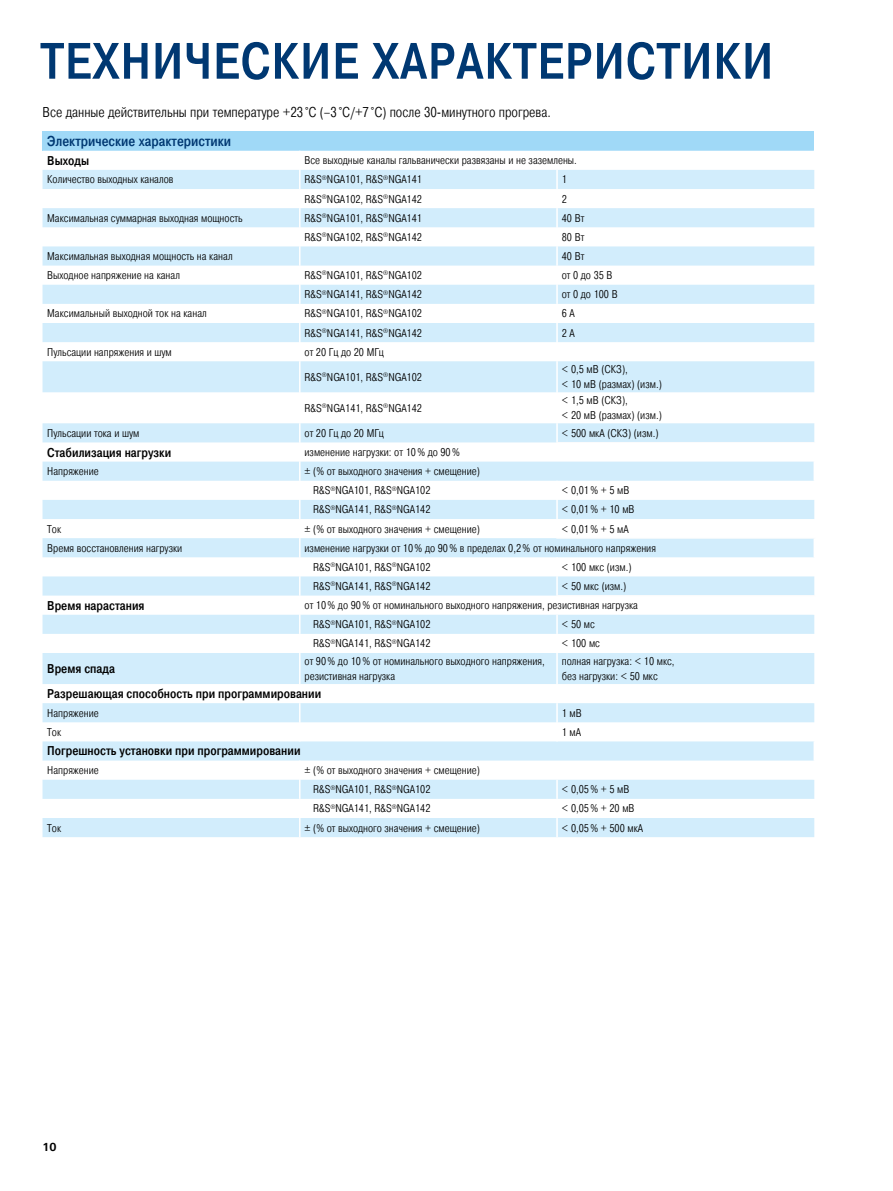
<style>
.page{position:relative;width:893px;height:1191px;background:#fff}
.page>*{position:absolute;margin:0;border:0;box-sizing:border-box;transform-origin:0 0}
.t1{font:500 51px "Pragmatica Cond";letter-spacing:.02em;color:#003872}
.t2{font:300 14.25px "Pragmatica Cond";color:#000}
.t3{font:500 14.25px "Pragmatica Cond";color:#003872}
.t4{font:500 12.75px "Pragmatica Cond";color:#000}
.t5{font:300 11.25px/14.7px "Pragmatica Cond";color:#000}
.t6{font:700 11.25px "Linotype Univers 630";color:#000}
</style>
<div class="page">
<div style="left:43px;top:132px;width:771px;height:19px;background:#a0d9f7"></div>
<svg style="left:43px;top:170px;width:771px;height:667px;fill:#d2edfc"></svg>
<svg style="left:299px;top:170px;width:2px;height:95px"></svg>
<svg style="left:556px;top:170px;width:2px;height:95px"></svg>
<hr style="left:299px;top:265px;width:2px;height:20px;background:#fff">
<hr style="left:556px;top:265px;width:2px;height:20px;background:#fff">
<svg style="left:299px;top:285px;width:2px;height:76px"></svg>
<svg style="left:556px;top:285px;width:2px;height:76px"></svg>
<hr style="left:299px;top:361px;width:2px;height:31px;background:#fff">
<hr style="left:556px;top:361px;width:2px;height:31px;background:#fff">
<hr style="left:299px;top:392px;width:2px;height:31px;background:#fff">
<hr style="left:556px;top:392px;width:2px;height:31px;background:#fff">
<svg style="left:556px;top:423px;width:2px;height:19px"></svg>
<svg style="left:299px;top:423px;width:2px;height:38px"></svg>
<hr style="left:299px;top:461px;width:2px;height:20px;background:#fff">
<svg style="left:556px;top:481px;width:2px;height:57px"></svg>
<svg style="left:299px;top:481px;width:2px;height:114px"></svg>
<svg style="left:556px;top:557px;width:2px;height:38px"></svg>
<hr style="left:299px;top:595px;width:2px;height:20px;background:#fff">
<svg style="left:299px;top:615px;width:2px;height:38px"></svg>
<svg style="left:556px;top:615px;width:2px;height:38px"></svg>
<hr style="left:299px;top:653px;width:2px;height:31px;background:#fff">
<hr style="left:556px;top:653px;width:2px;height:31px;background:#fff">
<svg style="left:299px;top:703px;width:2px;height:38px"></svg>
<svg style="left:556px;top:703px;width:2px;height:38px"></svg>
<svg style="left:299px;top:760px;width:2px;height:19px"></svg>
<hr style="left:299px;top:779px;width:2px;height:20px;background:#fff">
<hr style="left:556px;top:779px;width:2px;height:20px;background:#fff">
<svg style="left:299px;top:799px;width:2px;height:38px"></svg>
<svg style="left:556px;top:799px;width:2px;height:38px"></svg>
<hr style="left:556px;top:442px;width:259px;height:1px;background:#fcfcfc">
<hr style="left:556px;top:538px;width:259px;height:1px;background:#fcfcfc">
<hr style="left:556px;top:595px;width:259px;height:1px;background:#fcfcfc">
<h1 class="t1" style="left:41px;top:31px;width:734px">ТЕХНИЧЕСКИЕ ХАРАКТЕРИСТИКИ</h1>
<p class="t2" style="left:43px;top:104px;width:510px">Все данные действительны при температуре +23 °C (–3 °C/+7 °C) после 30-минутного прогрева.</p>
<p class="t3" style="left:47px;top:133px;width:185px">Электрические характеристики</p>
<p class="t4" style="left:47px;top:153px;width:43px">Выходы</p>
<p class="t5" style="left:305px;top:153px;width:274px">Все выходные каналы гальванически развязаны и не заземлены.</p>
<p class="t5" style="left:47px;top:172px;width:128px">Количество выходных каналов</p>
<p class="t5" style="left:305px;top:172px;width:119px">R&amp;S<sup>®</sup>NGA101, R&amp;S<sup>®</sup>NGA141</p>
<p class="t5" style="left:562px;top:172px;width:7px">1</p>
<p class="t5" style="left:305px;top:191px;width:119px">R&amp;S<sup>®</sup>NGA102, R&amp;S<sup>®</sup>NGA142</p>
<p class="t5" style="left:562px;top:191px;width:7px">2</p>
<p class="t5" style="left:47px;top:211px;width:197px">Максимальная суммарная выходная мощность</p>
<p class="t5" style="left:305px;top:211px;width:119px">R&amp;S<sup>®</sup>NGA101, R&amp;S<sup>®</sup>NGA141</p>
<p class="t5" style="left:562px;top:211px;width:24px">40 Вт</p>
<p class="t5" style="left:305px;top:230px;width:119px">R&amp;S<sup>®</sup>NGA102, R&amp;S<sup>®</sup>NGA142</p>
<p class="t5" style="left:562px;top:230px;width:24px">80 Вт</p>
<p class="t5" style="left:47px;top:249px;width:187px">Максимальная выходная мощность на канал</p>
<p class="t5" style="left:562px;top:249px;width:24px">40 Вт</p>
<p class="t5" style="left:47px;top:268px;width:134px">Выходное напряжение на канал</p>
<p class="t5" style="left:305px;top:268px;width:119px">R&amp;S<sup>®</sup>NGA101, R&amp;S<sup>®</sup>NGA102</p>
<p class="t5" style="left:562px;top:268px;width:52px">от 0 до 35 В</p>
<p class="t5" style="left:305px;top:287px;width:119px">R&amp;S<sup>®</sup>NGA141, R&amp;S<sup>®</sup>NGA142</p>
<p class="t5" style="left:562px;top:287px;width:57px">от 0 до 100 В</p>
<p class="t5" style="left:47px;top:306px;width:161px">Максимальный выходной ток на канал</p>
<p class="t5" style="left:305px;top:306px;width:119px">R&amp;S<sup>®</sup>NGA101, R&amp;S<sup>®</sup>NGA102</p>
<p class="t5" style="left:562px;top:306px;width:15px">6А</p>
<p class="t5" style="left:305px;top:325px;width:119px">R&amp;S<sup>®</sup>NGA141, R&amp;S<sup>®</sup>NGA142</p>
<p class="t5" style="left:562px;top:325px;width:15px">2А</p>
<p class="t5" style="left:47px;top:344px;width:126px">Пульсации напряжения и шум</p>
<p class="t5" style="left:305px;top:344px;width:81px">от 20 Гц до 20 МГц</p>
<p class="t5" style="left:305px;top:370px;width:119px">R&amp;S<sup>®</sup>NGA101, R&amp;S<sup>®</sup>NGA102</p>
<p class="t5" style="left:562px;top:362px;width:102px">&lt; 0,5 мВ (СКЗ),<br>&lt; 10 мВ (размах) (изм.)</p>
<p class="t5" style="left:305px;top:401px;width:119px">R&amp;S<sup>®</sup>NGA141, R&amp;S<sup>®</sup>NGA142</p>
<p class="t5" style="left:562px;top:393px;width:102px">&lt; 1,5 мВ (СКЗ),<br>&lt; 20 мВ (размах) (изм.)</p>
<p class="t5" style="left:47px;top:426px;width:94px">Пульсации тока и шум</p>
<p class="t5" style="left:305px;top:426px;width:81px">от 20 Гц до 20 МГц</p>
<p class="t5" style="left:562px;top:426px;width:98px">&lt; 500 мкА (СКЗ) (изм.)</p>
<p class="t4" style="left:47px;top:444px;width:125px">Стабилизация нагрузки</p>
<p class="t5" style="left:305px;top:445px;width:157px">изменение нагрузки: от 10% до 90%</p>
<p class="t5" style="left:47px;top:464px;width:53px">Напряжение</p>
<p class="t5" style="left:313px;top:462px;width:169px;line-height:19.2px;text-indent:-9px">± (% от выходного значения + смещение)<br>R&amp;S<sup>®</sup>NGA101, R&amp;S<sup>®</sup>NGA102</p>
<p class="t5" style="left:562px;top:483px;width:69px">&lt; 0,01% + 5 мВ</p>
<p class="t5" style="left:313px;top:502px;width:119px">R&amp;S<sup>®</sup>NGA141, R&amp;S<sup>®</sup>NGA142</p>
<p class="t5" style="left:562px;top:502px;width:74px">&lt; 0,01% + 10 мВ</p>
<p class="t5" style="left:47px;top:521px;width:15px">Ток</p>
<p class="t5" style="left:305px;top:521px;width:177px">± (% от выходного значения + смещение)</p>
<p class="t5" style="left:562px;top:521px;width:68px">&lt; 0,01% + 5 мА</p>
<p class="t5" style="left:47px;top:540px;width:136px">Время восстановления нагрузки</p>
<p class="t5" style="left:313px;top:538px;width:344px;line-height:19.2px;text-indent:-9px">изменение нагрузки от 10% до 90% в пределах 0,2% от номинального напряжения<br>R&amp;S<sup>®</sup>NGA101, R&amp;S<sup>®</sup>NGA102</p>
<p class="t5" style="left:562px;top:560px;width:71px">&lt; 100 мкс (изм.)</p>
<p class="t5" style="left:313px;top:579px;width:119px">R&amp;S<sup>®</sup>NGA141, R&amp;S<sup>®</sup>NGA142</p>
<p class="t5" style="left:562px;top:579px;width:66px">&lt; 50 мкс (изм.)</p>
<p class="t4" style="left:47px;top:598px;width:99px">Время нарастания</p>
<p class="t5" style="left:313px;top:596px;width:326px;line-height:19.2px;text-indent:-9px">от 10% до 90% от номинального выходного напряжения, резистивная нагрузка<br>R&amp;S<sup>®</sup>NGA101, R&amp;S<sup>®</sup>NGA102</p>
<p class="t5" style="left:562px;top:617px;width:35px">&lt; 50 мс</p>
<p class="t5" style="left:313px;top:636px;width:119px">R&amp;S<sup>®</sup>NGA141, R&amp;S<sup>®</sup>NGA142</p>
<p class="t5" style="left:562px;top:636px;width:40px">&lt; 100 мс</p>
<p class="t4" style="left:47px;top:661px;width:69px">Время спада</p>
<p class="t5" style="left:305px;top:654px;width:242px">от 90% до 10% от номинального выходного напряжения, резистивная нагрузка</p>
<p class="t5" style="left:562px;top:654px;width:114px">полная нагрузка: &lt; 10 мкс, без нагрузки: &lt; 50 мкс</p>
<p class="t4" style="left:47px;top:686px;width:275px">Разрешающая способность при программировании</p>
<p class="t5" style="left:47px;top:705px;width:53px">Напряжение</p>
<p class="t5" style="left:562px;top:705px;width:21px">1 мВ</p>
<p class="t5" style="left:47px;top:724px;width:15px">Ток</p>
<p class="t5" style="left:562px;top:724px;width:21px">1 мА</p>
<p class="t4" style="left:47px;top:743px;width:255px">Погрешность установки при программировании</p>
<p class="t5" style="left:47px;top:763px;width:53px">Напряжение</p>
<p class="t5" style="left:313px;top:761px;width:169px;line-height:19.2px;text-indent:-9px">± (% от выходного значения + смещение)<br>R&amp;S<sup>®</sup>NGA101, R&amp;S<sup>®</sup>NGA102</p>
<p class="t5" style="left:562px;top:782px;width:69px">&lt; 0,05% + 5 мВ</p>
<p class="t5" style="left:313px;top:801px;width:119px">R&amp;S<sup>®</sup>NGA141, R&amp;S<sup>®</sup>NGA142</p>
<p class="t5" style="left:562px;top:801px;width:74px">&lt; 0,05% + 20 мВ</p>
<p class="t5" style="left:47px;top:820px;width:15px">Ток</p>
<p class="t5" style="left:305px;top:820px;width:177px">± (% от выходного значения + смещение)</p>
<p class="t5" style="left:562px;top:820px;width:83px">&lt; 0,05% + 500 мкА</p>
<p class="t6" style="left:43px;top:1139px;width:16px">10</p>
</div>
